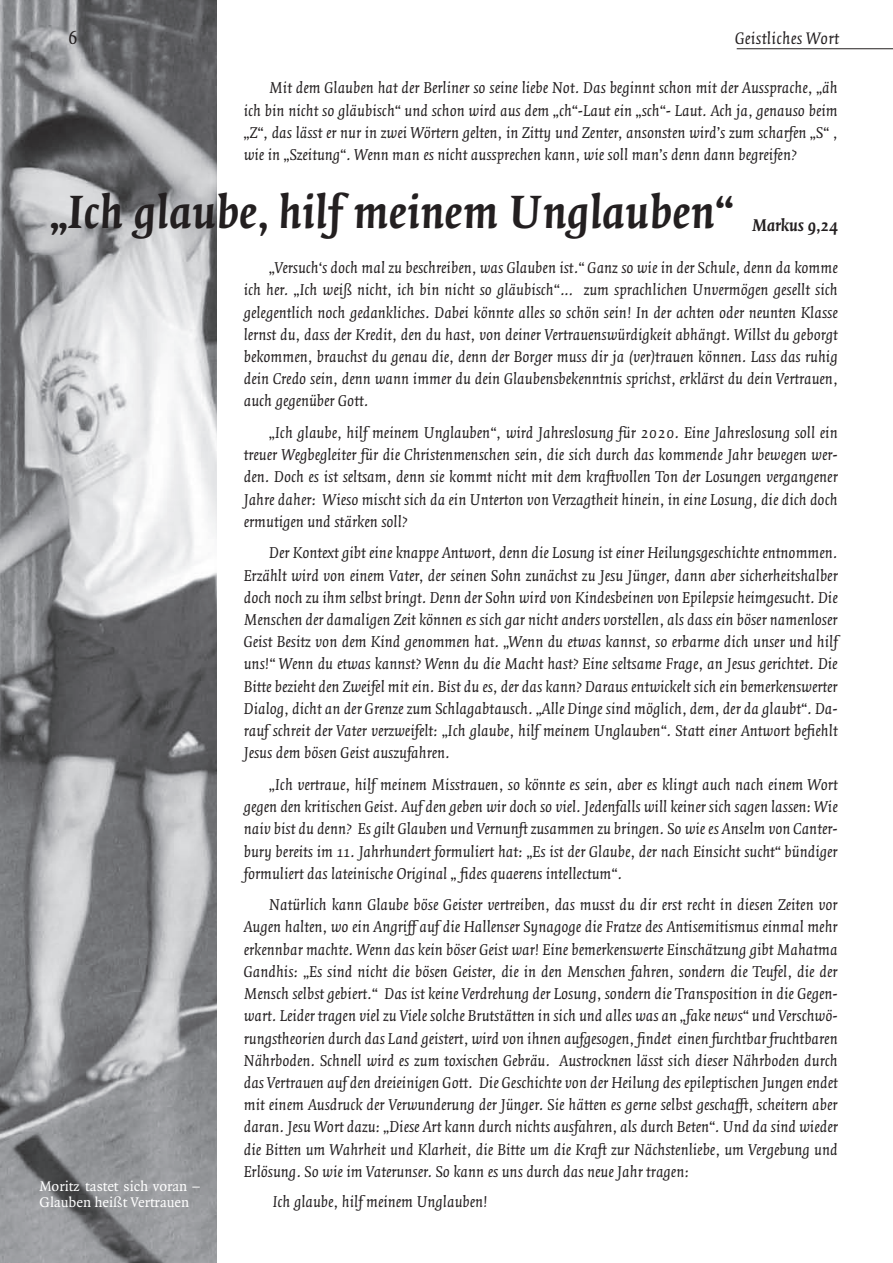
<style>
.page{position:relative;width:893px;height:1263px;background:#fff}
.page>*{position:absolute;margin:0;border:0;box-sizing:border-box;transform-origin:0 0}
.t1{font:italic 700 49.5px "Quadraat OT";letter-spacing:.01em;color:#231f20}
.t2{font:18.75px "Quadraat OT";color:#231f20}
.t3{font:italic 18px "Quadraat OT";letter-spacing:.015em;color:#231f20}
.t4{font:italic 700 18px "Quadraat OT";color:#231f20}
.t5{font:italic 16.95px/22.2px "Quadraat OT";color:#231f20;text-align:justify}
.t6{font:15px/16.5px "Quadraat OT";color:#fff}
</style>
<div class="page">
<img style="left:0;top:0;width:216px;height:1263px">
<hr style="left:737px;top:48px;width:156px;height:1px;background:#231f20">
<p class="t2" style="left:68px;top:28px;width:11px">6</p>
<p class="t3" style="left:735px;top:29px;width:105px">Geistliches Wort</p>
<p class="t5" style="left:244px;top:77px;width:595px;text-indent:26px">Mit dem Glauben hat der Berliner so seine liebe Not. Das beginnt schon mit der Aussprache, „äh ich bin nicht so gläubisch“ und schon wird aus dem „ch“-Laut ein „sch“- Laut. Ach ja, genauso beim „Z“, das lässt er nur in zwei Wörtern gelten, in Zitty und Zenter, ansonsten wird’s zum scharfen „S“ , wie in „Szeitung“. Wenn man es nicht aussprechen kann, wie soll man’s denn dann begreifen?</p>
<h1 class="t1" style="left:50px;top:185px;width:685px">„Ich glaube, hilf meinem Unglauben“</h1>
<p class="t4" style="left:752px;top:215px;width:88px">Markus 9,24</p>
<p class="t6" style="left:39px;top:1178px;width:162px">Moritz tastet sich voran –<br>Glauben heißt Vertrauen</p>
<p class="t5" style="left:244px;top:257px;width:595px;text-indent:26px">„Versuch‘s doch mal zu beschreiben, was Glauben ist.“ Ganz so wie in der Schule, denn da komme ich her. „Ich weiß nicht, ich bin nicht so gläubisch“… zum sprachlichen Unvermögen gesellt sich gelegentlich noch gedankliches. Dabei könnte alles so schön sein! In der achten oder neunten Klasse lernst du, dass der Kredit, den du hast, von deiner Vertrauenswürdigkeit abhängt. Willst du geborgt bekommen, brauchst du genau die, denn der Borger muss dir ja (ver)trauen können. Lass das ruhig dein Credo sein, denn wann immer du dein Glaubensbekenntnis sprichst, erklärst du dein Vertrauen, auch gegenüber Gott.</p>
<p class="t5" style="left:244px;top:422px;width:595px;text-indent:26px">„Ich glaube, hilf meinem Unglauben“, wird Jahreslosung für 2020. Eine Jahreslosung soll ein treuer Wegbegleiter für die Christenmenschen sein, die sich durch das kommende Jahr bewegen wer&shy;den. Doch es ist seltsam, denn sie kommt nicht mit dem kraftvollen Ton der Losungen vergangener Jahre daher: Wieso mischt sich da ein Unterton von Verzagtheit hinein, in eine Losung, die dich doch ermutigen und stärken soll?</p>
<p class="t5" style="left:244px;top:542px;width:595px;text-indent:26px">Der Kontext gibt eine knappe Antwort, denn die Losung ist einer Heilungsgeschichte entnommen.<br>Erzählt wird von einem Vater, der seinen Sohn zunächst zu Jesu Jünger, dann aber sicherheitshalber doch noch zu ihm selbst bringt. Denn der Sohn wird von Kindesbeinen von Epilepsie heimgesucht. Die Menschen der damaligen Zeit können es sich gar nicht anders vorstellen, als dass ein böser namenloser Geist Besitz von dem Kind genommen hat. „Wenn du etwas kannst, so erbarme dich unser und hilf uns!“ Wenn du etwas kannst? Wenn du die Macht hast? Eine seltsame Frage, an Jesus gerichtet. Die Bitte bezieht den Zweifel mit ein. Bist du es, der das kann? Daraus entwickelt sich ein bemerkenswerter Dialog, dicht an der Grenze zum Schlagabtausch. „Alle Dinge sind möglich, dem, der da glaubt“. Da&shy;rauf schreit der Vater verzweifelt: „Ich glaube, hilf meinem Unglauben“. Statt einer Antwort befiehlt Jesus dem bösen Geist auszufahren.</p>
<p class="t5" style="left:244px;top:774px;width:595px;text-indent:26px">„Ich vertraue, hilf meinem Misstrauen, so könnte es sein, aber es klingt auch nach einem Wort gegen den kritischen Geist. Auf den geben wir doch so viel. Jedenfalls will keiner sich sagen lassen: Wie naiv bist du denn? Es gilt Glauben und Vernunft zusammen zu bringen. So wie es Anselm von Canter&shy;bury bereits im 11. Jahrhundert formuliert hat: „Es ist der Glaube, der nach Einsicht sucht“ bündiger formuliert das lateinische Original „ fides quaerens intellectum“.</p>
<p class="t5" style="left:244px;top:894px;width:595px;text-indent:26px">Natürlich kann Glaube böse Geister vertreiben, das musst du dir erst recht in diesen Zeiten vor Augen halten, wo ein Angriffauf die Hallenser Synagoge die Fratze des Antisemitismus einmal mehr erkennbar machte. Wenn das kein böser Geist war! Eine bemerkenswerte Einschätzung gibt Mahatma Gandhis: „Es sind nicht die bösen Geister, die in den Menschen fahren, sondern die Teufel, die der Mensch selbst gebiert.“ Das ist keine Verdrehung der Losung, sondern die Transposition in die Gegen&shy;wart. Leider tragen viel zu Viele solche Brutstätten in sich und alles was an „fake news“ und Verschwö&shy;rungstheorien durch das Land geistert, wird von ihnen aufgesogen, findet einen furchtbar fruchtbaren Nährboden. Schnell wird es zum toxischen Gebräu. Austrocknen lässt sich dieser Nährboden durch das Vertrauen auf den dreieinigen Gott. Die Geschichte von der Heilung des epileptischen Jungen endet mit einem Ausdruck der Verwunderung der Jünger. Sie hätten es gerne selbst geschafft, scheitern aber daran. Jesu Wort dazu: „Diese Art kann durch nichts ausfahren, als durch Beten“. Und da sind wieder die Bitten um Wahrheit und Klarheit, die Bitte um die Kraft zur Nächstenliebe, um Vergebung und Erlösung. So wie im Vaterunser. So kann es uns durch das neue Jahr tragen:</p>
<p class="t5" style="left:273px;top:1191px;width:216px">Ich glaube, hilf meinem Unglauben!</p>
</div>
